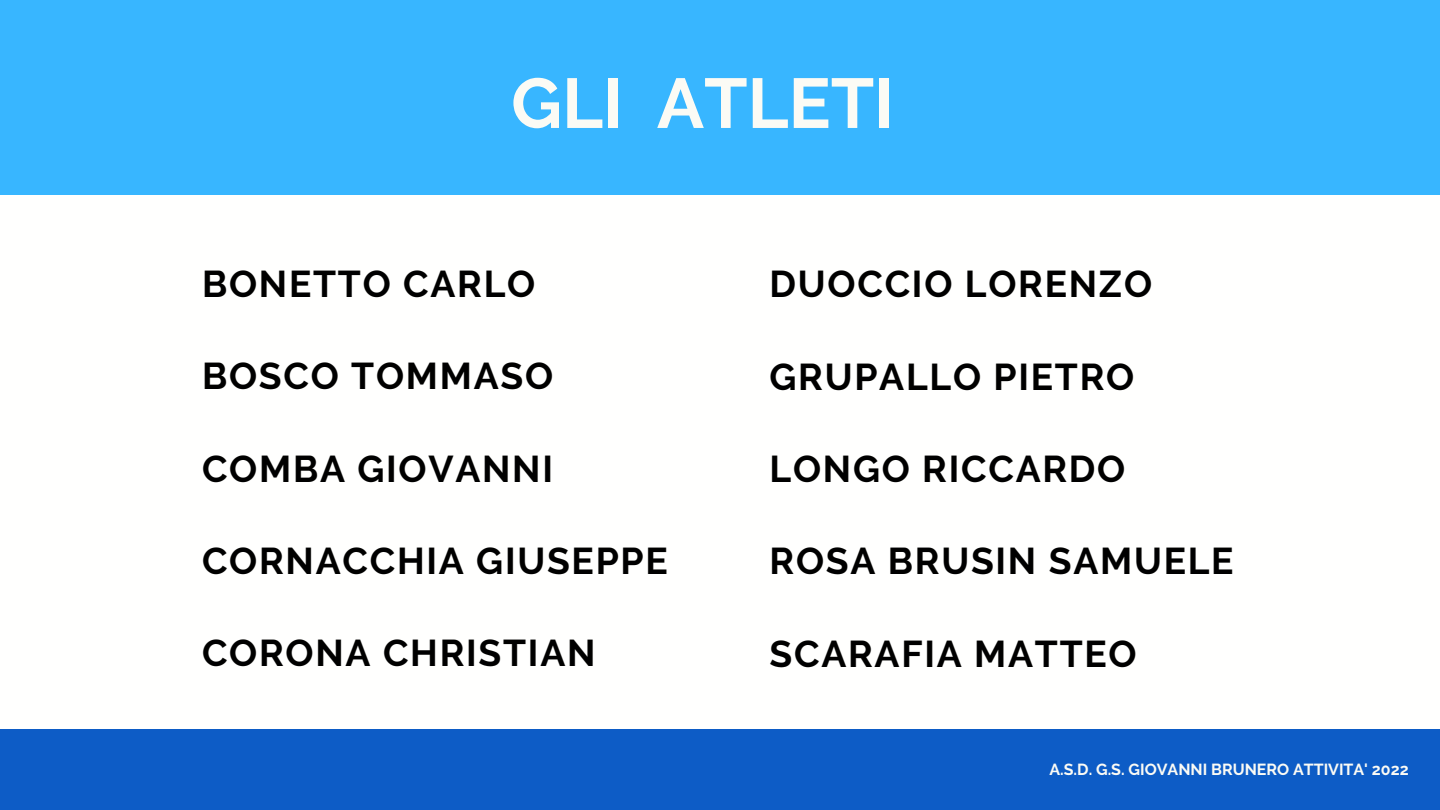
<style>
.page{position:relative;width:1440px;height:810px;background:#fff}
.page>*{position:absolute;margin:0;border:0;box-sizing:border-box;transform-origin:0 0}
.t1{font:700 70.2px "Raleway";color:#fbfbf5}
.t2{font:700 37.2px "Raleway";letter-spacing:.045em;color:#000}
.t3{font:700 16px "Raleway";color:#fbfbf5}
</style>
<div class="page">
<div style="left:0;top:729px;width:1440px;height:81px;background:#0d5cc6"></div>
<div style="left:0;top:0;width:1440px;height:194px;background:#38b6ff"></div>
<p class="t1" style="left:511px;top:62px;width:385px">GLI ATLETI</p>
<p class="t2" style="left:202px;top:262px;width:335px">BONETTO CARLO</p>
<p class="t2" style="left:770px;top:262px;width:384px">DUOCCIO LORENZO</p>
<p class="t2" style="left:202px;top:354px;width:353px">BOSCO TOMMASO</p>
<p class="t2" style="left:770px;top:355px;width:366px">GRUPALLO PIETRO</p>
<p class="t2" style="left:202px;top:447px;width:353px">COMBA GIOVANNI</p>
<p class="t2" style="left:770px;top:447px;width:357px">LONGO RICCARDO</p>
<p class="t2" style="left:202px;top:539px;width:467px">CORNACCHIA GIUSEPPE</p>
<p class="t2" style="left:770px;top:539px;width:466px">ROSA BRUSIN SAMUELE</p>
<p class="t2" style="left:202px;top:631px;width:395px">CORONA CHRISTIAN</p>
<p class="t2" style="left:770px;top:632px;width:369px">SCARAFIA MATTEO</p>
<p class="t3" style="left:1049px;top:760px;width:361px">A.S.D. G.S. GIOVANNI BRUNERO ATTIVITA' 2022</p>
</div>
